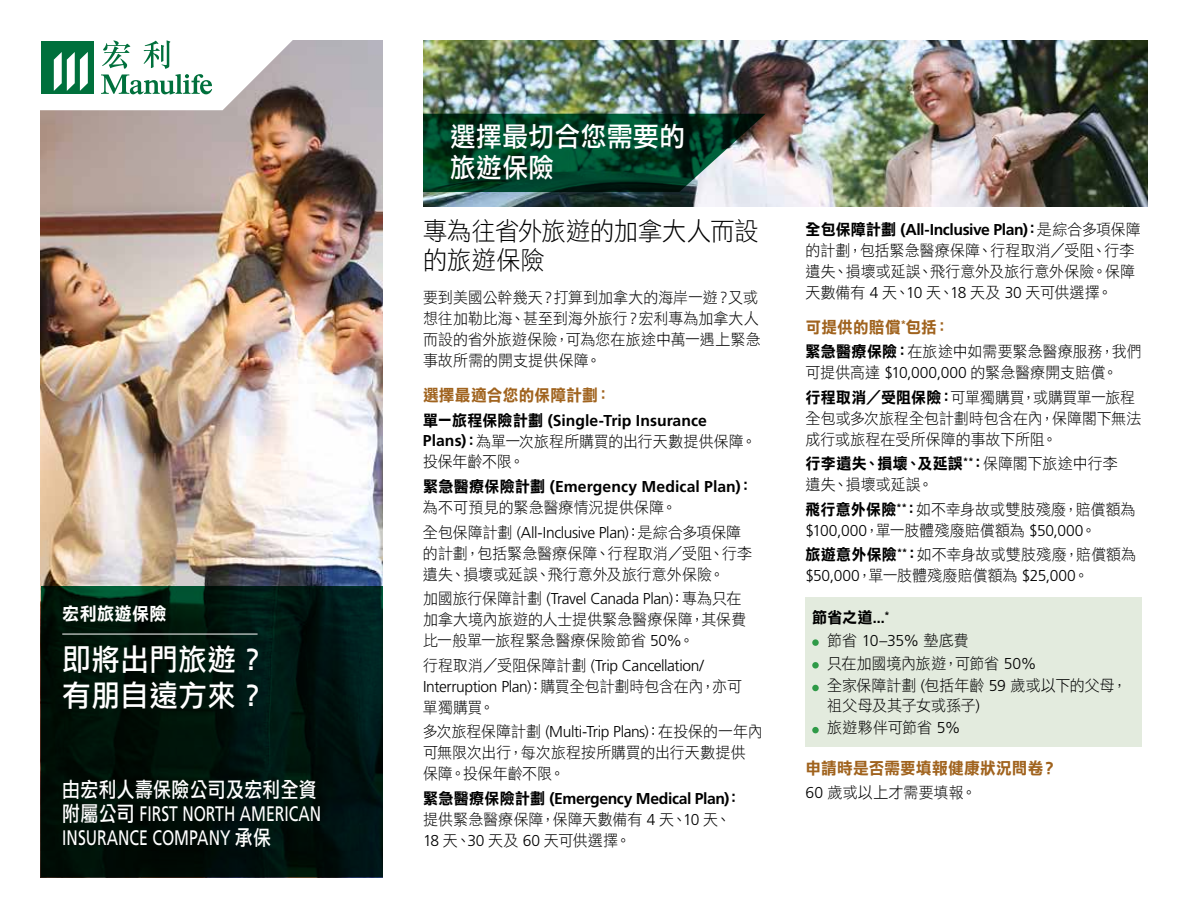
<style>
.page{position:relative;width:1188px;height:918px;background:#fff}
.page>*{position:absolute;margin:0;border:0;box-sizing:border-box;transform-origin:0 0}
.t1{font:30px/36px "DF Li Hei Std W5";letter-spacing:.02em;color:#fff;scale:.95 1}
.t2{font:27px/31.5px "DF Li Hei Std W5";letter-spacing:.02em;color:#fff;scale:.95 1}
.t3{font:25.5px/28.5px "DF Li Hei Std W3";letter-spacing:-.005em;color:#000;scale:.95 1}
.t4{font:21px/24px "Frutiger LT Std";color:#fff;scale:.75 1}
.t5{font:21px "DF Li Hei Std W5";letter-spacing:.02em;color:#fff;scale:.85 1}
.t6{font:18px "DF Li Hei Std W7";letter-spacing:.02em;color:#fff;scale:.95 1}
.t7{font:16.5px "DF Li Hei Std W7";letter-spacing:.01em;color:#a0631e;scale:.95 1}
.t8{font:15.75px/21px "DF Li Hei Std W3";color:#000;scale:.95 1}
.t9{font:300 15.75px/21px "Frutiger LT Std";letter-spacing:-.025em;color:#000}
.t10{font:700 15.75px "Frutiger LT Std";letter-spacing:-.01em;color:#000}
.t11{font:300 15.75px "Frutiger LT Std";letter-spacing:.005em;color:#000}
.t12{font:15.75px "DF Li Hei Std W7";letter-spacing:.025em;color:#000;scale:.95 1}
.s1{font-family:"DF Li Hei Std W5"}
.s2{font-family:"DF Li Hei Std W7";font-weight:400}
.s3{font-family:"Frutiger LT Std";font-weight:700}
.s4{font-family:"DF Li Hei Std W7"}
.s5{font-family:"DF Li Hei Std W3";font-weight:400}
.s6{font-family:"Frutiger LT Std";font-weight:300}
.s7{font-family:"DF Li Hei Std W3"}
</style>
<div class="page">
<img style="left:423px;top:40px;width:725px;height:166px">
<div style="left:806px;top:598px;width:336px;height:149px;background:#e3ebde"></div>
<div style="left:812px;top:639px;width:7px;height:7px;background:#2e9a47;border-radius:50%"></div>
<div style="left:812px;top:662px;width:7px;height:7px;background:#2e9a47;border-radius:50%"></div>
<div style="left:812px;top:685px;width:7px;height:6px;background:#2e9a47;border-radius:50%"></div>
<div style="left:812px;top:727px;width:7px;height:6px;background:#2e9a47;border-radius:50%"></div>
<svg style="left:423px;top:114px;width:343px;height:78px;background:#1b4f3a"></svg>
<img style="left:41px;top:40px;width:341px;height:546px">
<svg style="left:41px;top:586px;width:341px;height:291px;background:#00130d"></svg>
<svg style="left:41px;top:40px;width:257px;height:70px"></svg>
<hr style="left:62px;top:634px;width:196px;height:1px;background:#fff">
<p class="t6" style="left:62px;top:604px;width:111px">宏利旅遊保險</p>
<h1 class="t1" style="left:62px;top:640px;width:215px">即將出門旅遊？有朋自遠方來？</h1>
<h3 class="t5" style="left:62px;top:778px;width:301px">由宏利人壽保險公司及宏利全資</h3>
<h3 class="t4" style="left:62px;top:802px;width:347px"><span class="s1">附屬公司</span> FIRST NORTH AMERICAN<br>INSURANCE COMPANY <span class="s1">承保</span></h3>
<h2 class="t2" style="left:450px;top:120px;width:249px">選擇最切合您需要的旅遊保險</h2>
<h3 class="t3" style="left:423px;top:217px;width:355px">專為往省外旅遊的加拿大人而設的旅遊保險</h3>
<p class="t8" style="left:423px;top:287px;width:357px">要到美國公幹幾天？打算到加拿大的海岸一遊？又或想往加勒比海、甚至到海外旅行？宏利專為加拿大人而設的省外旅遊保險，可為您在旅途中萬一遇上緊急事故所需的開支提供保障。</p>
<p class="t7" style="left:423px;top:386px;width:199px">選擇最適合您的保障計劃：</p>
<p class="t10" style="left:423px;top:411px;width:285px"><span class="s2">單一旅程保險計劃</span> (Single-Trip Insurance</p>
<p class="t8" style="left:423px;top:430px;width:352px"><span class="s3">Plans)</span><span class="s4">：</span>為單一次旅程所購買的出行天數提供保障。投保年齡不限。</p>
<p class="t10" style="left:423px;top:477px;width:331px"><span class="s2">緊急醫療保險計劃</span> (Emergency Medical Plan)<span class="s2">：</span></p>
<p class="t8" style="left:423px;top:497px;width:268px">為不可預見的緊急醫療情況提供保障。</p>
<p class="t9" style="left:423px;top:522px;width:320px"><span class="s5">全包保障計劃</span> (All-Inclusive Plan)<span class="s5">：是綜合多項保障</span></p>
<p class="t8" style="left:423px;top:542px;width:348px">的計劃，包括緊急醫療保障、行程取消／受阻、行李遺失、損壞或延誤、飛行意外及旅行意外保險。</p>
<p class="t9" style="left:423px;top:588px;width:320px"><span class="s5">加國旅行保障計劃</span> (Travel Canada Plan)<span class="s5">：專為只在</span></p>
<p class="t8" style="left:423px;top:609px;width:342px">加拿大境內旅遊的人士提供緊急醫療保障，其保費比一般單一旅程緊急醫療保險節省 <span class="s6">50%</span>。</p>
<p class="t9" style="left:423px;top:655px;width:321px"><span class="s5">行程取消／受阻保障計劃</span> (Trip Cancellation/<br>Interruption Plan)<span class="s5">：購買全包計劃時包含在內，亦可</span></p>
<p class="t8" style="left:423px;top:696px;width:77px">單獨購買。</p>
<p class="t9" style="left:423px;top:721px;width:341px"><span class="s5">多次旅程保障計劃</span> (Multi-Trip Plans)<span class="s5">：在投保的一年內</span></p>
<p class="t8" style="left:423px;top:742px;width:341px">可無限次出行，每次旅程按所購買的出行天數提供保障。投保年齡不限。</p>
<p class="t10" style="left:423px;top:789px;width:320px"><span class="s2">緊急醫療保險計劃</span> (Emergency Medical Plan)<span class="s2">：</span></p>
<p class="t8" style="left:423px;top:808px;width:326px">提供緊急醫療保障，保障天數備有 <span class="s6">4</span> 天、<span class="s6">10</span> 天、<br><span class="s6">18</span> 天、<span class="s6">30</span> 天及 <span class="s6">60</span> 天可供選擇。</p>
<p class="t10" style="left:806px;top:221px;width:337px"><span class="s2">全包保障計劃</span> (All-Inclusive Plan)<span class="s2">：</span><span class="s5">是綜合多項保障</span></p>
<p class="t8" style="left:805px;top:240px;width:348px;text-align:justify">的計劃，包括緊急醫療保障、行程取消／受阻、行李遺失、損壞或延誤、飛行意外及旅行意外保險。保障天數備有 <span class="s6">4</span> 天、<span class="s6">10</span> 天、<span class="s6">18</span> 天及 <span class="s6">30</span> 天可供選擇。</p>
<p class="t7" style="left:806px;top:318px;width:153px">可提供的賠償<sup>*</sup>包括：</p>
<p class="t8" style="left:806px;top:341px;width:355px"><span class="s4">緊急醫療保險：</span>在旅途中如需要緊急醫療服務，我們可提供高達 <span class="s6">$10,000,000</span> 的緊急醫療開支賠償。</p>
<p class="t8" style="left:805px;top:386px;width:355px"><span class="s4">行程取消／受阻保險：</span>可單獨購買，或購買單一旅程全包或多次旅程全包計劃時包含在內，保障閣下無法成行或旅程在受所保障的事故下所阻。</p>
<p class="t12" style="left:806px;top:455px;width:330px">行李遺失、損壞、及延誤<sup>**</sup>：<span class="s7">保障閣下旅途中行李</span></p>
<p class="t8" style="left:805px;top:472px;width:349px;line-height:24.5px">遺失、損壞或延誤。<br><span class="s4">飛行意外保險</span><sup>**</sup><span class="s4">：</span>如不幸身故或雙肢殘廢，賠償額為</p>
<p class="t11" style="left:805px;top:522px;width:292px">$100,000<span class="s5">，單一肢體殘廢賠償額為</span> $50,000<span class="s5">。</span></p>
<p class="t8" style="left:806px;top:544px;width:349px"><span class="s4">旅遊意外保險</span><sup>**</sup><span class="s4">：</span>如不幸身故或雙肢殘廢，賠償額為</p>
<p class="t11" style="left:805px;top:567px;width:285px">$50,000<span class="s5">，單一肢體殘廢賠償額為</span> $25,000<span class="s5">。</span></p>
<p class="t12" style="left:812px;top:609px;width:83px">節省之道...<sup>*</sup></p>
<p class="t9" style="left:827px;top:630px;width:143px"><span class="s5">節省</span> 10–35% <span class="s5">墊底費</span></p>
<p class="t8" style="left:827px;top:651px;width:317px;line-height:22.6px">只在加國境內旅遊，可節省 <span class="s6">50%<br></span>全家保障計劃 <span class="s6">(</span>包括年齡 <span class="s6">59</span> 歲或以下的父母，</p>
<p class="t8" style="left:827px;top:693px;width:162px;line-height:22.6px">祖父母及其子女或孫子<span class="s6">)</span>旅遊夥伴可節省 <span class="s6">5%</span></p>
<p class="t7" style="left:806px;top:759px;width:266px">申請時是否需要填報健康狀況問卷？</p>
<p class="t8" style="left:806px;top:782px;width:181px"><span class="s6">60</span> 歲或以上才需要填報。</p>
</div>
